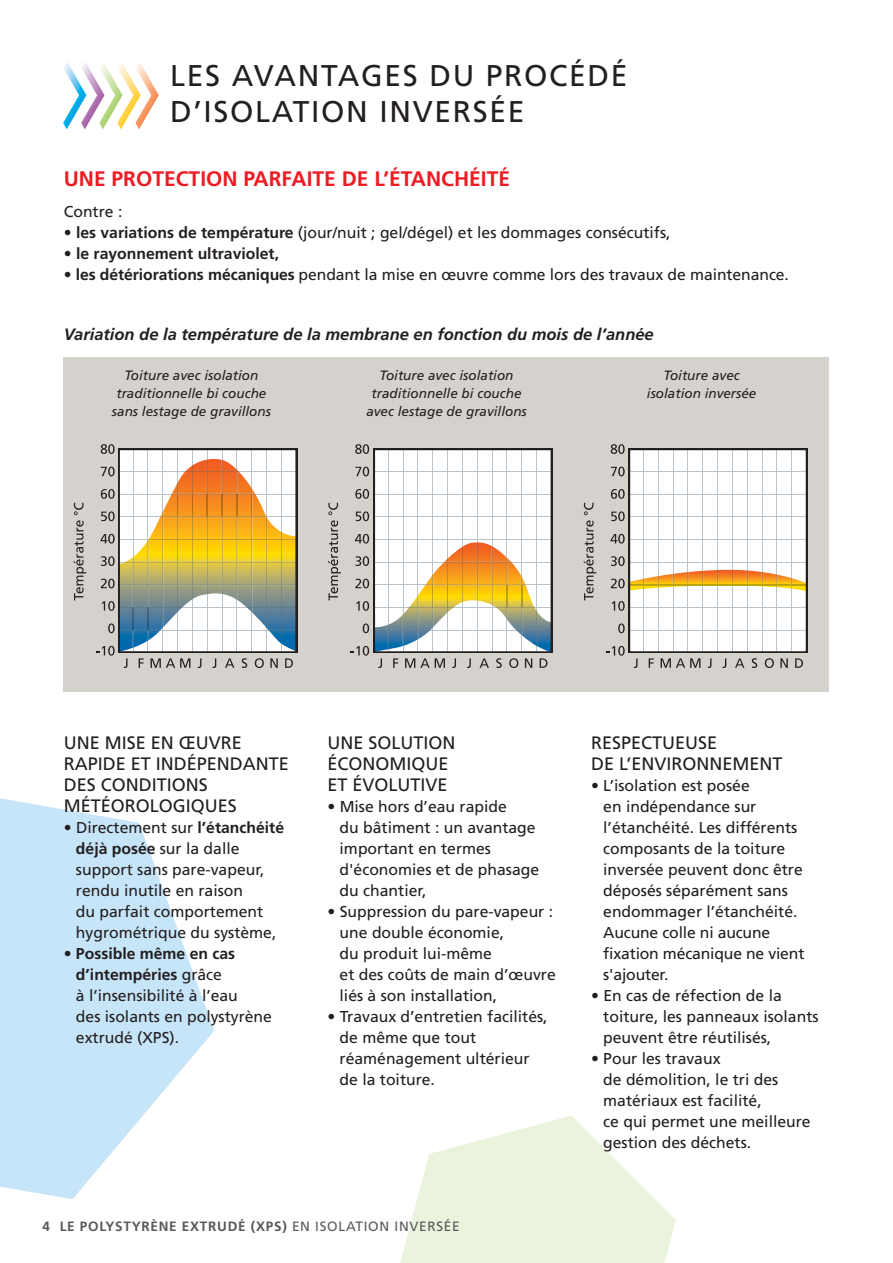
<style>
.page{position:relative;width:893px;height:1263px;background:#fff}
.page>*{position:absolute;margin:0;border:0;box-sizing:border-box;transform-origin:0 0}
.t1{font:30px/36px "Frutiger";letter-spacing:.055em;color:#231f20}
.t2{font:700 21px "Frutiger";color:#ed1c24}
.t3{font:18px/21px "Frutiger";color:#231f20}
.t4{font:italic 700 16.5px "Frutiger";color:#231f20}
.t5{font:15.75px/21px "Frutiger";color:#231f20}
.t6{font:700 15.75px "Frutiger";color:#231f20}
.t7{font:italic 13.5px/18px "Frutiger";color:#231f20;text-align:center}
.t8{font:700 13.5px "Frutiger";letter-spacing:.055em;color:#58595b}
.s1{font-weight:700}
.s2{font-weight:400}
</style>
<div class="page">
<div style="left:64px;top:357px;width:765px;height:334px;background:#d5d2ce"></div>
<svg style="left:96px;top:444px;width:201px;height:224px"></svg>
<svg style="left:74px;top:503px;width:12px;height:97px"></svg>
<svg style="left:351px;top:444px;width:201px;height:224px"></svg>
<svg style="left:328px;top:503px;width:13px;height:97px"></svg>
<svg style="left:606px;top:444px;width:201px;height:224px"></svg>
<svg style="left:584px;top:503px;width:12px;height:97px"></svg>
<svg style="left:0;top:798px;width:214px;height:401px;fill:#c7e5f8"></svg>
<svg style="left:400px;top:1116px;width:276px;height:147px"></svg>
<svg style="left:63px;top:62px;width:96px;height:67px"></svg>
<h1 class="t1" style="left:170px;top:58px;width:459px">LES AVANTAGES DU PROCÉDÉ<br>D’ISOLATION INVERSÉE</h1>
<h2 class="t2" style="left:64px;top:166px;width:448px">UNE PROTECTION PARFAITE DE L’ÉTANCHÉITÉ</h2>
<p class="t5" style="left:64px;top:201px;width:60px">Contre :</p>
<p class="t5" style="left:64px;top:222px;width:608px">• <span class="s1">les variations de température</span> (jour/nuit ; gel/dégel) et les dommages consécutifs,</p>
<p class="t6" style="left:64px;top:245px;width:217px"><span class="s2">•</span> le rayonnement ultraviolet,</p>
<p class="t5" style="left:64px;top:264px;width:727px">• <span class="s1">les détériorations mécaniques</span> pendant la mise en œuvre comme lors des travaux de maintenance.</p>
<p class="t4" style="left:64px;top:324px;width:591px">Variation de la température de la membrane en fonction du mois de l’année</p>
<p class="t7" style="left:112px;top:366px;width:161px">Toiture avec isolation traditionnelle bi couche sans lestage de gravillons</p>
<p class="t7" style="left:366px;top:366px;width:162px">Toiture avec isolation traditionnelle bi couche avec lestage de gravillons</p>
<p class="t7" style="left:647px;top:366px;width:111px">Toiture avec isolation inversée</p>
<p class="t3" style="left:64px;top:732px;width:227px">UNE MISE EN ŒUVRE<br>RAPIDE ET INDÉPENDANTE<br>DES CONDITIONS<br>MÉTÉOROLOGIQUES</p>
<p class="t5" style="left:76px;top:817px;width:210px;text-indent:-12px">• Directement sur <span class="s1">l’étanchéité déjà posée</span> sur la dalle support sans pare-vapeur, rendu inutile en raison<br>du parfait comportement hygrométrique du système,</p>
<p class="t5" style="left:76px;top:943px;width:198px;text-indent:-12px">• <span class="s1">Possible même en cas d’intempéries</span> grâce<br>à l’insensibilité à l’eau<br>des isolants en polystyrène extrudé (XPS).</p>
<p class="t3" style="left:327px;top:732px;width:130px">UNE SOLUTION<br>ÉCONOMIQUE<br>ET ÉVOLUTIVE</p>
<p class="t5" style="left:340px;top:796px;width:201px;text-indent:-12px">• Mise hors d’eau rapide<br>du bâtiment : un avantage important en termes d'économies et de phasage du chantier,</p>
<p class="t5" style="left:340px;top:901px;width:218px;text-indent:-12px">• Suppression du pare-vapeur : une double économie,<br>du produit lui-même<br>et des coûts de main d’œuvre liés à son installation,</p>
<p class="t5" style="left:340px;top:1006px;width:210px;text-indent:-12px">• Travaux d’entretien facilités, de même que tout réaménagement ultérieur de la toiture.</p>
<p class="t8" style="left:43px;top:1218px;width:419px">4 LE POLYSTYRÈNE EXTRUDÉ (XPS) <span class="s2">EN ISOLATION INVERSÉE</span></p>
<p class="t3" style="left:591px;top:732px;width:193px">RESPECTUEUSE<br>DE L’ENVIRONNEMENT</p>
<p class="t5" style="left:603px;top:775px;width:203px;text-indent:-12px">• L’isolation est posée<br>en indépendance sur l’étanchéité. Les différents composants de la toiture inversée peuvent donc être déposés séparément sans endommager l’étanchéité.<br>Aucune colle ni aucune fixation mécanique ne vient s'ajouter.</p>
<p class="t5" style="left:603px;top:985px;width:217px;text-indent:-12px">• En cas de réfection de la toiture, les panneaux isolants peuvent être réutilisés,</p>
<p class="t5" style="left:603px;top:1048px;width:209px;text-indent:-12px">• Pour les travaux<br>de démolition, le tri des matériaux est facilité,<br>ce qui permet une meilleure gestion des déchets.</p>
</div>
